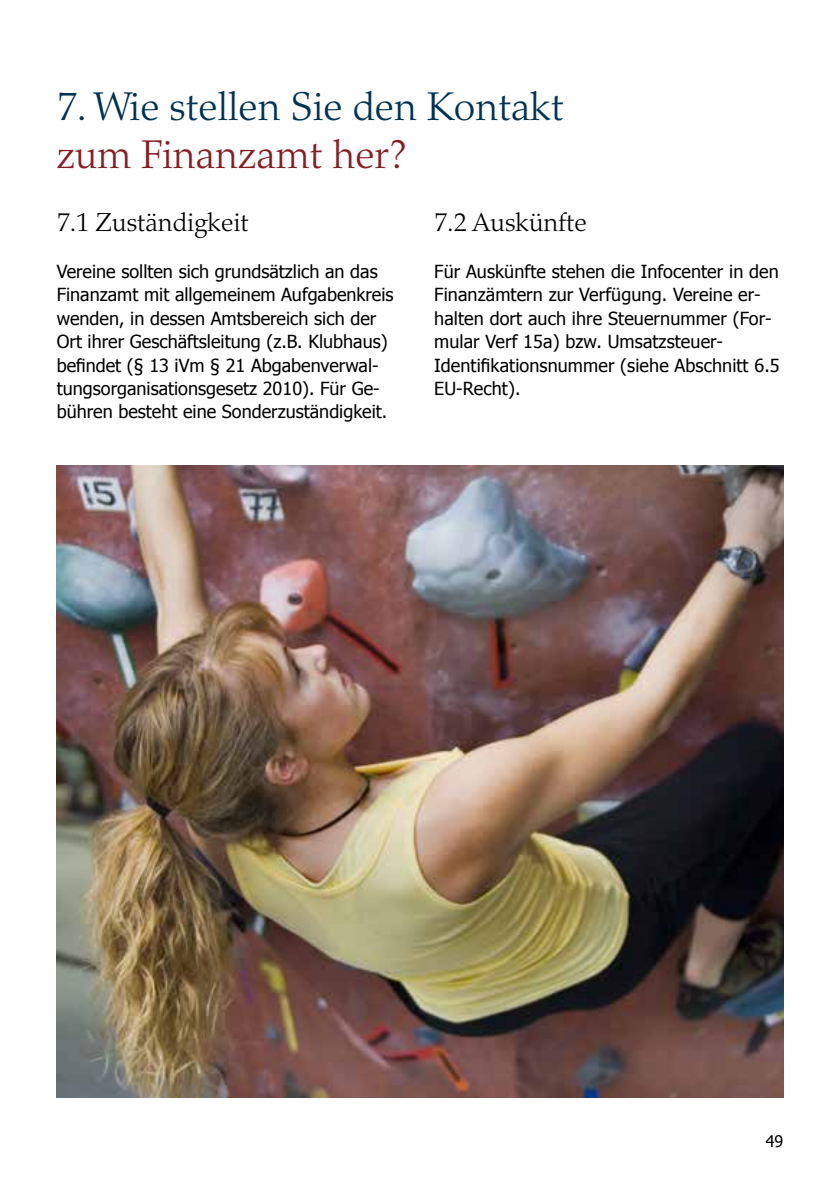
<style>
.page{position:relative;width:840px;height:1191px;background:#fff}
.page>*{position:absolute;margin:0;border:0;box-sizing:border-box;transform-origin:0 0}
.t1{font:300 40px "Palatino";color:#003253}
.t2{font:300 40px "Palatino";color:#861d22}
.t3{font:300 26px "Palatino";color:#000}
.t4{font:18px/23.4px "Tahoma";color:#000}
.t5{font:16px "Tahoma";color:#000}
</style>
<div class="page">
<img style="left:57px;top:465px;width:725px;height:632px">
<h1 class="t1" style="left:57px;top:83px;width:508px">7. Wie stellen Sie den Kontakt</h1>
<h1 class="t2" style="left:57px;top:131px;width:352px">zum Finanzamt her?</h1>
<h2 class="t3" style="left:57px;top:207px;width:193px">7.1 Zuständigkeit</h2>
<p class="t4" style="left:57px;top:259px;width:338px">Vereine sollten sich grundsätzlich an das Finanzamt mit allgemeinem Aufgabenkreis wenden, in dessen Amtsbereich sich der Ort ihrer Geschäftsleitung (z.B. Klubhaus) befindet (§ 13 iVm § 21 Abgabenverwal&shy;tungsorganisationsgesetz 2010). Für Ge&shy;bühren besteht eine Sonderzuständigkeit.</p>
<h2 class="t3" style="left:434px;top:207px;width:154px">7.2 Auskünfte</h2>
<p class="t4" style="left:434px;top:259px;width:347px">Für Auskünfte stehen die Infocenter in den Finanzämtern zur Verfügung. Vereine er&shy;halten dort auch ihre Steuernummer (For&shy;mular Verf 15a) bzw. Umsatzsteuer-Identifikationsnummer (siehe Abschnitt 6.5<br>EU-Recht).</p>
<p class="t5" style="left:765px;top:1130px;width:19px">49</p>
</div>
